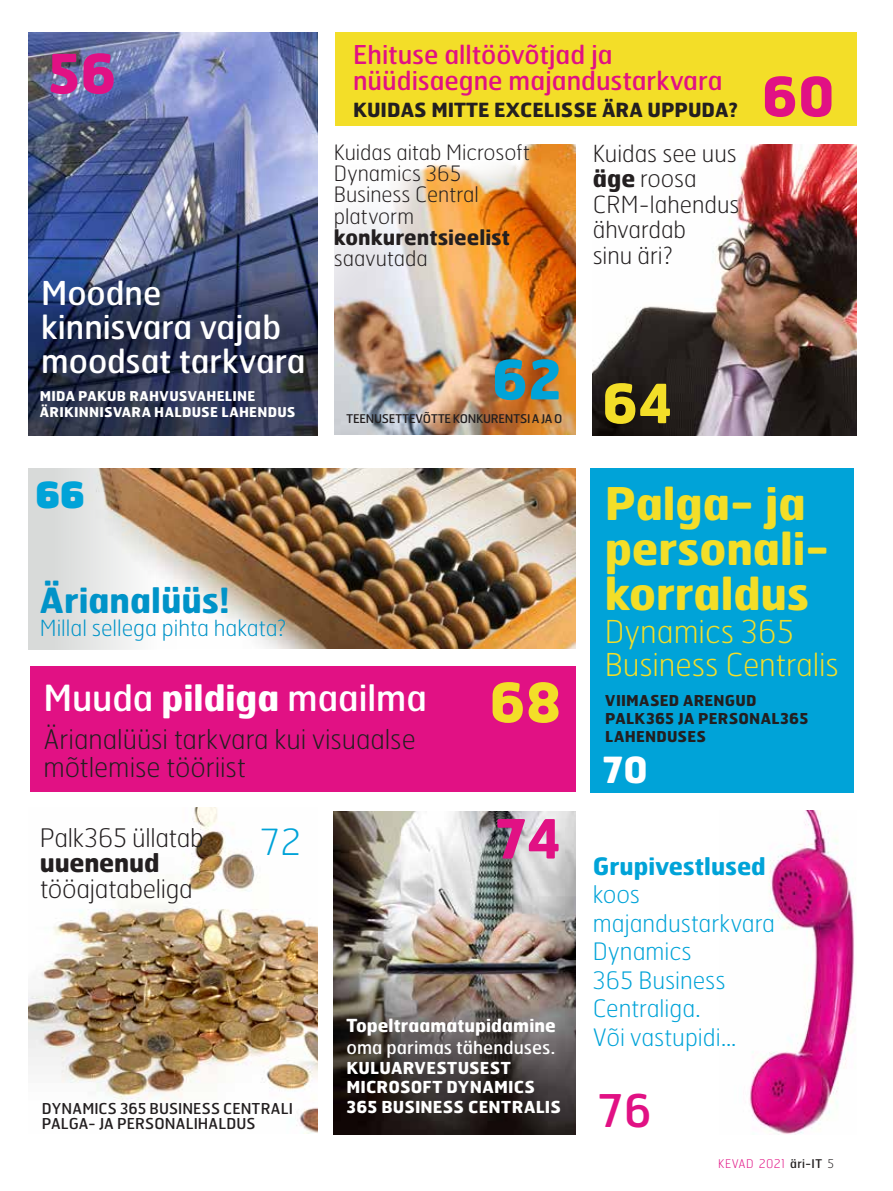
<style>
.page{position:relative;width:893px;height:1191px;background:#fff}
.page>*{position:absolute;margin:0;border:0;box-sizing:border-box;transform-origin:0 0}
.t1{font:700 54px "Hermes";color:#e11184}
.t2{font:700 54px "Hermes";color:#f3de28}
.t3{font:700 54px "Hermes";color:#00a3d8}
.t4{font:700 45px/45px "Hermes";letter-spacing:-.005em;color:#f3de28}
.t5{font:45px "Hermes";color:#e11184}
.t6{font:36px "Hermes";color:#fff}
.t7{font:900 36px "Hermes";color:#00a3d8}
.t8{font:100 36px "Hermes";color:#00a3d8}
.t9{font:700 36px "Hermes";color:#fff}
.t10{font:700 34.65px "Hermes";color:#0093c8}
.t11{font:32.85px/33.6px "Hermes";color:#fff}
.t12{font:100 31.5px/33px "Hermes";color:#f3de28}
.t13{font:100 27px/28px "Hermes";color:#231f20}
.t14{font:25.95px/26px "Hermes";color:#e11184}
.t15{font:100 25.5px "Hermes";letter-spacing:-.01em;color:#231f20}
.t16{font:700 25.5px "Hermes";letter-spacing:-.01em;color:#231f20}
.t17{font:100 24px/28.5px "Hermes";color:#00a3d8}
.t18{font:700 24px "Hermes";color:#00a3d8}
.t19{font:100 23.55px/25.5px "Hermes";color:#231f20}
.t20{font:100 22.2px "Hermes";color:#0093c8}
.t21{font:100 21.15px/21.1px "Hermes";color:#231f20}
.t22{font:700 21.15px "Hermes";color:#231f20}
.t23{font:700 19.5px "Hermes";color:#231f20}
.t24{font:700 18px "Hermes";letter-spacing:.005em;color:#fff}
.t25{font:18px "Hermes";letter-spacing:.005em;color:#fff}
.t26{font:700 16.5px/19.8px "Hermes";letter-spacing:.01em;color:#fff}
.t27{font:15px/14.9px "Hermes";letter-spacing:.01em;color:#231f20}
.t28{font:700 15px/18px "Hermes";letter-spacing:.015em;color:#231f20}
.t29{font:700 13.5px/16.2px "Hermes";letter-spacing:.015em;color:#fff}
.t30{font:12px "Hermes";letter-spacing:-.02em;color:#231f20}
.t31{font:100 12px "Hermes";letter-spacing:.025em;color:#e11184}
.s1{font-weight:700}
.s2{font-weight:400;color:#231f20}
.s3{color:#231f20}
</style>
<div class="page">
<img style="left:70px;top:468px;width:505px;height:180px">
<svg style="left:29px;top:469px;width:148px;height:181px;fill:#e0e1df"></svg>
<div style="left:30px;top:666px;width:545px;height:126px;background:#e11184"></div>
<img style="left:29px;top:32px;width:288px;height:404px">
<img style="left:334px;top:811px;width:241px;height:323px">
<div style="left:591px;top:468px;width:263px;height:324px;background:#00a3d8"></div>
<img style="left:29px;top:807px;width:288px;height:326px">
<img style="left:334px;top:144px;width:241px;height:290px">
<div style="left:336px;top:32px;width:521px;height:94px;background:#f3de28"></div>
<img style="left:749px;top:810px;width:107px;height:324px">
<img style="left:592px;top:144px;width:264px;height:292px">
<h1 class="t1" style="left:48px;top:38px;width:70px">56</h1>
<h3 class="t11" style="left:41px;top:275px;width:266px">Moodne kinnisvara vajab moodsat tarkvara</h3>
<p class="t29" style="left:40px;top:387px;width:257px">MIDA PAKUB RAHVUSVAHELINE<br>ÄRIKINNISVARA HALDUSE LAHENDUS</p>
<h3 class="t7" style="left:35px;top:471px;width:51px">66</h3>
<h3 class="t10" style="left:40px;top:578px;width:192px">Ärianalüüs!</h3>
<p class="t20" style="left:40px;top:613px;width:248px">Millal sellega pihta hakata?</p>
<p class="t14" style="left:353px;top:41px;width:371px">Ehituse alltöövõtjad ja nüüdisaegne majandustarkvara</p>
<p class="t23" style="left:353px;top:97px;width:386px">KUIDAS MITTE EXCELISSE ÄRA UPPUDA?</p>
<p class="t21" style="left:334px;top:141px;width:198px">Kuidas aitab Microsoft<br>Dynamics 365<br>Business Central platvorm</p>
<p class="t22" style="left:334px;top:223px;width:178px">konkurentsieelist</p>
<p class="t21" style="left:334px;top:247px;width:95px">saavutada</p>
<p class="t19" style="left:593px;top:140px;width:148px">Kuidas see uus <span class="s1">äge</span> roosa<br>CRM-lahendus ähvardab<br>sinu äri?</p>
<h1 class="t1" style="left:762px;top:61px;width:74px">60</h1>
<h1 class="t3" style="left:492px;top:344px;width:71px">62</h1>
<p class="t30" style="left:346px;top:411px;width:217px">TEENUSETTEVÕTTE KONKURENTSI A JA O</p>
<h1 class="t2" style="left:602px;top:368px;width:72px">64</h1>
<h2 class="t4" style="left:605px;top:479px;width:220px">Palga- ja personali&shy;korraldus</h2>
<h3 class="t12" style="left:605px;top:614px;width:236px">Dynamics 365<br>Business Centralis</h3>
<h3 class="t6" style="left:43px;top:675px;width:385px">Muuda <span class="s1">pildiga</span> maailma</h3>
<p class="t13" style="left:43px;top:725px;width:374px">Ärianalüüsi tarkvara kui visuaalse mõtlemise tööriist</p>
<h1 class="t2" style="left:489px;top:667px;width:73px">68</h1>
<p class="t15" style="left:40px;top:821px;width:165px">Palk365 üllatab</p>
<p class="t16" style="left:40px;top:846px;width:121px">uuenenud</p>
<p class="t15" style="left:40px;top:872px;width:154px">tööajatabeliga</p>
<h3 class="t8" style="left:261px;top:819px;width:42px">72</h3>
<h1 class="t1" style="left:495px;top:803px;width:67px">74</h1>
<p class="t27" style="left:42px;top:1100px;width:253px">DYNAMICS 365 BUSINESS CENTRALI<br>PALGA- JA PERSONALIHALDUS</p>
<p class="t24" style="left:346px;top:1014px;width:211px">Topeltraamatupidamine</p>
<p class="t25" style="left:346px;top:1035px;width:210px">oma parimas tähenduses.</p>
<p class="t26" style="left:346px;top:1057px;width:216px">KULUARVESTUSEST<br>MICROSOFT DYNAMICS<br>365 BUSINESS CENTRALIS</p>
<p class="t28" style="left:605px;top:691px;width:205px">VIIMASED ARENGUD<br>PALK365 JA PERSONAL365<br>LAHENDUSES</p>
<h3 class="t9" style="left:602px;top:746px;width:47px">70</h3>
<p class="t18" style="left:593px;top:850px;width:175px">Grupivestlused</p>
<p class="t17" style="left:593px;top:879px;width:184px">koos majandustarkvara<br>Dynamics<br>365 Business<br>Centraliga.<br>Või vastupidi…</p>
<h2 class="t5" style="left:599px;top:1081px;width:54px">76</h2>
<p class="t31" style="left:718px;top:1155px;width:118px">KEVAD 2021 <span class="s2">äri-IT</span> <span class="s3">5</span></p>
</div>
